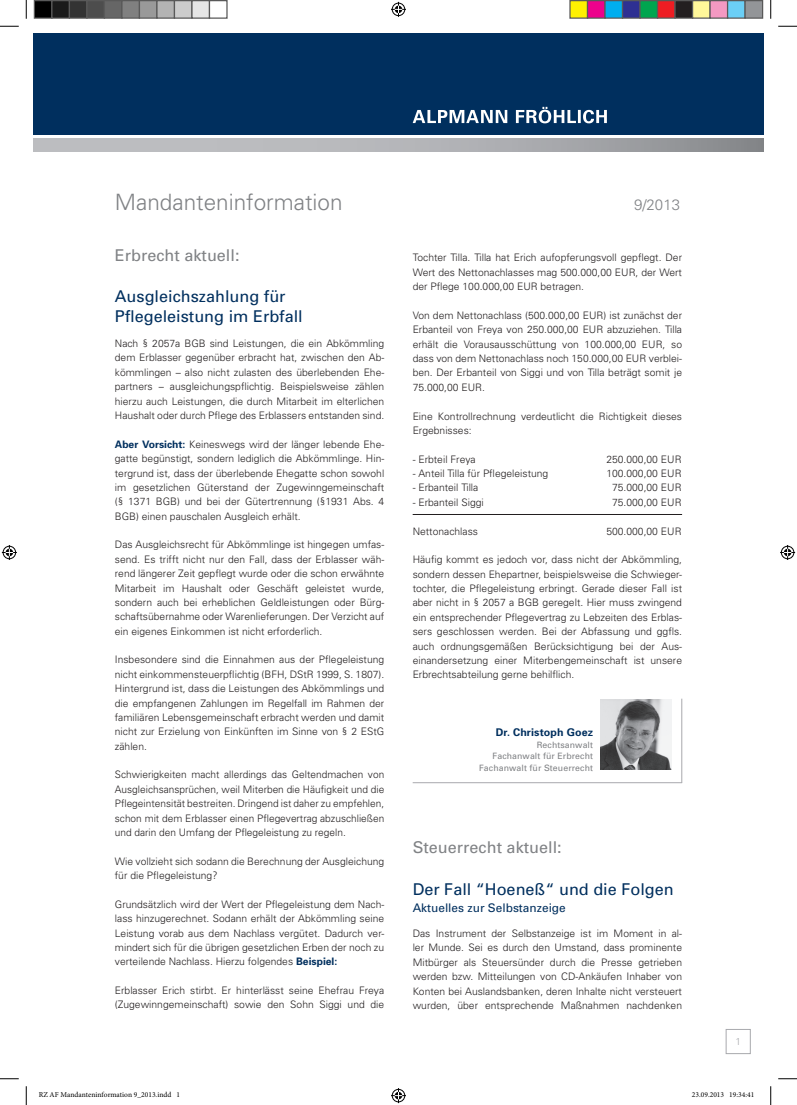
<style>
.page{position:relative;width:797px;height:1105px;background:#fff}
.page>*{position:absolute;margin:0;border:0;box-sizing:border-box;transform-origin:0 0}
.t1{font:300 22.5px "Univers";color:#808285}
.t2{font:16.25px/20px "Univers";color:#002f5e}
.t3{font:16.25px "Univers";color:#808285}
.t4{font:300 15px "Univers";color:#808285}
.t5{font:11.88px "Univers";color:#002f5e}
.t6{font:700 10.62px "Univers";letter-spacing:.01em;color:#002f5e}
.t7{font:300 10.25px/14.4px "Univers";color:#231f20;text-align:justify}
.t8{font:300 10px "Univers";color:#a8a9ad}
.t9{font:8.75px/11.2px "Univers";letter-spacing:.01em;color:#808285;text-align:right}
.t10{font:7.5px "Minion Pro";color:#000}
.s1{font-weight:700;color:#002f5e}
</style>
<div class="page">
<div style="left:725px;top:1029px;width:25px;height:25px;border:1px solid #a8a9ad"></div>
<div style="left:33px;top:33px;width:730px;height:102px;background:#002f5e"></div>
<svg style="left:412px;top:107px;width:195px;height:16px"></svg>
<svg style="left:33px;top:139px;width:730px;height:12px;background:#adaeb2"></svg>
<hr style="left:412px;top:782px;width:270px;height:1px;background:#a8a9ad">
<img style="left:600px;top:699px;width:71px;height:71px">
<hr style="left:681px;top:699px;width:1px;height:84px;background:#a8a9ad">
<hr style="left:412px;top:514px;width:270px;height:1px;background:#231f20">
<svg style="left:0;top:25px;width:19px;height:2px"></svg>
<svg style="left:778px;top:25px;width:19px;height:2px"></svg>
<svg style="left:0;top:1078px;width:19px;height:1px"></svg>
<svg style="left:778px;top:1078px;width:19px;height:1px"></svg>
<svg style="left:25px;top:0;width:2px;height:19px"></svg>
<svg style="left:25px;top:1086px;width:2px;height:19px"></svg>
<svg style="left:770px;top:0;width:1px;height:19px"></svg>
<svg style="left:770px;top:1086px;width:1px;height:19px"></svg>
<svg style="left:391px;top:2px;width:15px;height:15px"></svg>
<svg style="left:391px;top:1088px;width:15px;height:15px"></svg>
<svg style="left:2px;top:545px;width:15px;height:15px"></svg>
<svg style="left:780px;top:545px;width:15px;height:15px"></svg>
<div style="left:34px;top:1px;width:18px;height:17px;background:#000"></div>
<div style="left:34px;top:0;width:18px;height:19px;border:1px solid #595959"></div>
<div style="left:52px;top:1px;width:17px;height:17px;background:#1a1a1a"></div>
<div style="left:51px;top:0;width:19px;height:19px;border:1px solid #595959"></div>
<div style="left:69px;top:1px;width:18px;height:17px;background:#333"></div>
<div style="left:69px;top:0;width:19px;height:19px;border:1px solid #595959"></div>
<div style="left:87px;top:1px;width:17px;height:17px;background:#4d4d4d"></div>
<div style="left:86px;top:0;width:19px;height:19px;border:1px solid #595959"></div>
<div style="left:104px;top:1px;width:18px;height:17px;background:#666"></div>
<div style="left:104px;top:0;width:18px;height:19px;border:1px solid #595959"></div>
<div style="left:122px;top:1px;width:17px;height:17px;background:#808080"></div>
<div style="left:121px;top:0;width:19px;height:19px;border:1px solid #595959"></div>
<div style="left:139px;top:1px;width:18px;height:17px;background:#999"></div>
<div style="left:139px;top:0;width:19px;height:19px;border:1px solid #595959"></div>
<div style="left:157px;top:1px;width:17px;height:17px;background:#b3b3b3"></div>
<div style="left:156px;top:0;width:19px;height:19px;border:1px solid #595959"></div>
<div style="left:174px;top:1px;width:18px;height:17px;background:#ccc"></div>
<div style="left:174px;top:0;width:18px;height:19px;border:1px solid #595959"></div>
<div style="left:192px;top:1px;width:17px;height:17px;background:#e6e6e6"></div>
<div style="left:191px;top:0;width:19px;height:19px;border:1px solid #595959"></div>
<div style="left:209px;top:0;width:19px;height:19px;border:1px solid #595959"></div>
<div style="left:570px;top:1px;width:17px;height:17px;background:#fff101"></div>
<div style="left:569px;top:0;width:19px;height:19px;border:1px solid #595959"></div>
<div style="left:587px;top:1px;width:18px;height:17px;background:#ed028c"></div>
<div style="left:587px;top:0;width:18px;height:19px;border:1px solid #595959"></div>
<div style="left:605px;top:1px;width:17px;height:17px;background:#00aeef"></div>
<div style="left:604px;top:0;width:19px;height:19px;border:1px solid #595959"></div>
<div style="left:622px;top:1px;width:18px;height:17px;background:#2e3092"></div>
<div style="left:622px;top:0;width:18px;height:19px;border:1px solid #595959"></div>
<div style="left:640px;top:1px;width:17px;height:17px;background:#00a54f"></div>
<div style="left:639px;top:0;width:19px;height:19px;border:1px solid #595959"></div>
<div style="left:657px;top:1px;width:18px;height:17px;background:#ee1d23"></div>
<div style="left:657px;top:0;width:18px;height:19px;border:1px solid #595959"></div>
<div style="left:675px;top:1px;width:17px;height:17px;background:#231f20"></div>
<div style="left:674px;top:0;width:19px;height:19px;border:1px solid #595959"></div>
<div style="left:692px;top:1px;width:18px;height:17px;background:#fff79a"></div>
<div style="left:692px;top:0;width:18px;height:19px;border:1px solid #595959"></div>
<div style="left:710px;top:1px;width:17px;height:17px;background:#f499c2"></div>
<div style="left:709px;top:0;width:19px;height:19px;border:1px solid #595959"></div>
<div style="left:727px;top:1px;width:18px;height:17px;background:#6bcff6"></div>
<div style="left:727px;top:0;width:18px;height:19px;border:1px solid #595959"></div>
<div style="left:745px;top:1px;width:17px;height:17px;background:#939598"></div>
<div style="left:744px;top:0;width:19px;height:19px;border:1px solid #595959"></div>
<h1 class="t1" style="left:115px;top:189px;width:229px">Mandanteninformation</h1>
<h3 class="t4" style="left:634px;top:196px;width:47px">9/2013</h3>
<h2 class="t3" style="left:115px;top:245px;width:126px">Erbrecht aktuell:</h2>
<h2 class="t2" style="left:115px;top:286px;width:189px">Ausgleichszahlung für<br>Pflegeleistung im Erbfall</h2>
<p class="t7" style="left:115px;top:336px;width:271px">Nach § 2057a BGB sind Leistungen, die ein Abkömmling dem Erblasser gegenüber erbracht hat, zwischen den Ab&shy;kömmlingen – also nicht zulasten des überlebenden Ehe&shy;partners – ausgleichungspflichtig. Beispielsweise zählen hierzu auch Leistungen, die durch Mitarbeit im elterlichen Haushalt oder durch Pflege des Erblassers entstanden sind.</p>
<p class="t7" style="left:115px;top:437px;width:271px"><span class="s1">Aber Vorsicht:</span> Keineswegs wird der länger lebende Ehe&shy;gatte begünstigt, sondern lediglich die Abkömmlinge. Hin&shy;tergrund ist, dass der überlebende Ehegatte schon sowohl im gesetzlichen Güterstand der Zugewinngemeinschaft (§ 1371 BGB) und bei der Gütertrennung (§1931 Abs. 4<br>BGB) einen pauschalen Ausgleich erhält.</p>
<p class="t7" style="left:115px;top:537px;width:271px">Das Ausgleichsrecht für Abkömmlinge ist hingegen umfas&shy;send. Es trifft nicht nur den Fall, dass der Erblasser wäh&shy;rend längerer Zeit gepflegt wurde oder die schon erwähnte Mitarbeit im Haushalt oder Geschäft geleistet wurde, sondern auch bei erheblichen Geldleistungen oder Bürg&shy;schaftsübernahme oder Warenlieferungen. Der Verzicht auf ein eigenes Einkommen ist nicht erforderlich.</p>
<p class="t7" style="left:115px;top:652px;width:271px">Insbesondere sind die Einnahmen aus der Pflegeleistung nicht einkommensteuerpflichtig (BFH, DStR 1999, S. 1807).<br>Hintergrund ist, dass die Leistungen des Abkömmlings und die empfangenen Zahlungen im Regelfall im Rahmen der familiären Lebensgemeinschaft erbracht werden und damit nicht zur Erzielung von Einkünften im Sinne von § 2 EStG zählen.</p>
<p class="t7" style="left:115px;top:767px;width:271px">Schwierigkeiten macht allerdings das Geltendmachen von Ausgleichsansprüchen, weil Miterben die Häufigkeit und die Pflegeintensität bestreiten. Dringend ist daher zu empfehlen, schon mit dem Erblasser einen Pflegevertrag abzuschließen und darin den Umfang der Pflegeleistung zu regeln.</p>
<p class="t7" style="left:115px;top:853px;width:271px">Wie vollzieht sich sodann die Berechnung der Ausgleichung für die Pflegeleistung?</p>
<p class="t7" style="left:115px;top:897px;width:271px">Grundsätzlich wird der Wert der Pflegeleistung dem Nach&shy;lass hinzugerechnet. Sodann erhält der Abkömmling seine Leistung vorab aus dem Nachlass vergütet. Dadurch ver&shy;mindert sich für die übrigen gesetzlichen Erben der noch zu verteilende Nachlass. Hierzu folgendes <span class="s1">Beispiel:</span></p>
<p class="t7" style="left:115px;top:983px;width:271px">Erblasser Erich stirbt. Er hinterlässt seine Ehefrau Freya (Zugewinngemeinschaft) sowie den Sohn Siggi und die</p>
<p class="t7" style="left:412px;top:250px;width:271px">Tochter Tilla. Tilla hat Erich aufopferungsvoll gepflegt. Der Wert des Nettonachlasses mag 500.000,00 EUR, der Wert der Pflege 100.000,00 EUR betragen.</p>
<p class="t7" style="left:412px;top:308px;width:271px">Von dem Nettonachlass (500.000,00 EUR) ist zunächst der Erbanteil von Freya von 250.000,00 EUR abzuziehen. Tilla erhält die Vorausausschüttung von 100.000,00 EUR, so dass von dem Nettonachlass noch 150.000,00 EUR verblei&shy;ben. Der Erbanteil von Siggi und von Tilla beträgt somit je 75.000,00 EUR.</p>
<p class="t7" style="left:412px;top:408px;width:271px">Eine Kontrollrechnung verdeutlicht die Richtigkeit dieses<br>Ergebnisses:</p>
<p class="t7" style="left:412px;top:452px;width:65px">- Erbteil Freya</p>
<p class="t7" style="left:606px;top:452px;width:77px">250.000,00 EUR</p>
<p class="t7" style="left:412px;top:466px;width:137px">- Anteil Tilla für Pflegeleistung</p>
<p class="t7" style="left:606px;top:466px;width:77px">100.000,00 EUR</p>
<p class="t7" style="left:412px;top:480px;width:67px">- Erbanteil Tilla</p>
<p class="t7" style="left:612px;top:480px;width:71px">75.000,00 EUR</p>
<p class="t7" style="left:412px;top:495px;width:73px">- Erbanteil Siggi</p>
<p class="t7" style="left:612px;top:495px;width:71px">75.000,00 EUR</p>
<p class="t7" style="left:412px;top:523px;width:67px">Nettonachlass</p>
<p class="t7" style="left:606px;top:523px;width:77px">500.000,00 EUR</p>
<p class="t7" style="left:412px;top:552px;width:271px">Häufig kommt es jedoch vor, dass nicht der Abkömmling, sondern dessen Ehepartner, beispielsweise die Schwieger&shy;tochter, die Pflegeleistung erbringt. Gerade dieser Fall ist aber nicht in § 2057 a BGB geregelt. Hier muss zwingend ein entsprechender Pflegevertrag zu Lebzeiten des Erblas&shy;sers geschlossen werden. Bei der Abfassung und ggfls. auch ordnungsgemäßen Berücksichtigung bei der Aus&shy;einandersetzung einer Miterbengemeinschaft ist unsere Erbrechtsabteilung gerne behilflich.</p>
<p class="t6" style="left:496px;top:725px;width:99px">Dr. Christoph Goez</p>
<p class="t9" style="left:479px;top:739px;width:116px">Rechtsanwalt<br>Fachanwalt für Erbrecht<br>Fachanwalt für Steuerrecht</p>
<h2 class="t3" style="left:412px;top:837px;width:150px">Steuerrecht aktuell:</h2>
<h2 class="t2" style="left:412px;top:878px;width:262px">Der Fall “Hoeneß“ und die Folgen</h2>
<p class="t5" style="left:412px;top:900px;width:155px">Aktuelles zur Selbstanzeige</p>
<p class="t7" style="left:412px;top:926px;width:271px">Das Instrument der Selbstanzeige ist im Moment in al&shy;ler Munde. Sei es durch den Umstand, dass prominente Mitbürger als Steuersünder durch die Presse getrieben werden bzw. Mitteilungen von CD-Ankäufen Inhaber von Konten bei Auslandsbanken, deren Inhalte nicht versteuert wurden, über entsprechende Maßnahmen nachdenken</p>
<p class="t8" style="left:735px;top:1035px;width:7px">1</p>
<p class="t10" style="left:39px;top:1090px;width:143px">RZ AF Mandanteninformation 9_2013.indd 1</p>
<p class="t10" style="left:692px;top:1090px;width:64px">23.09.2013 19:34:41</p>
</div>
